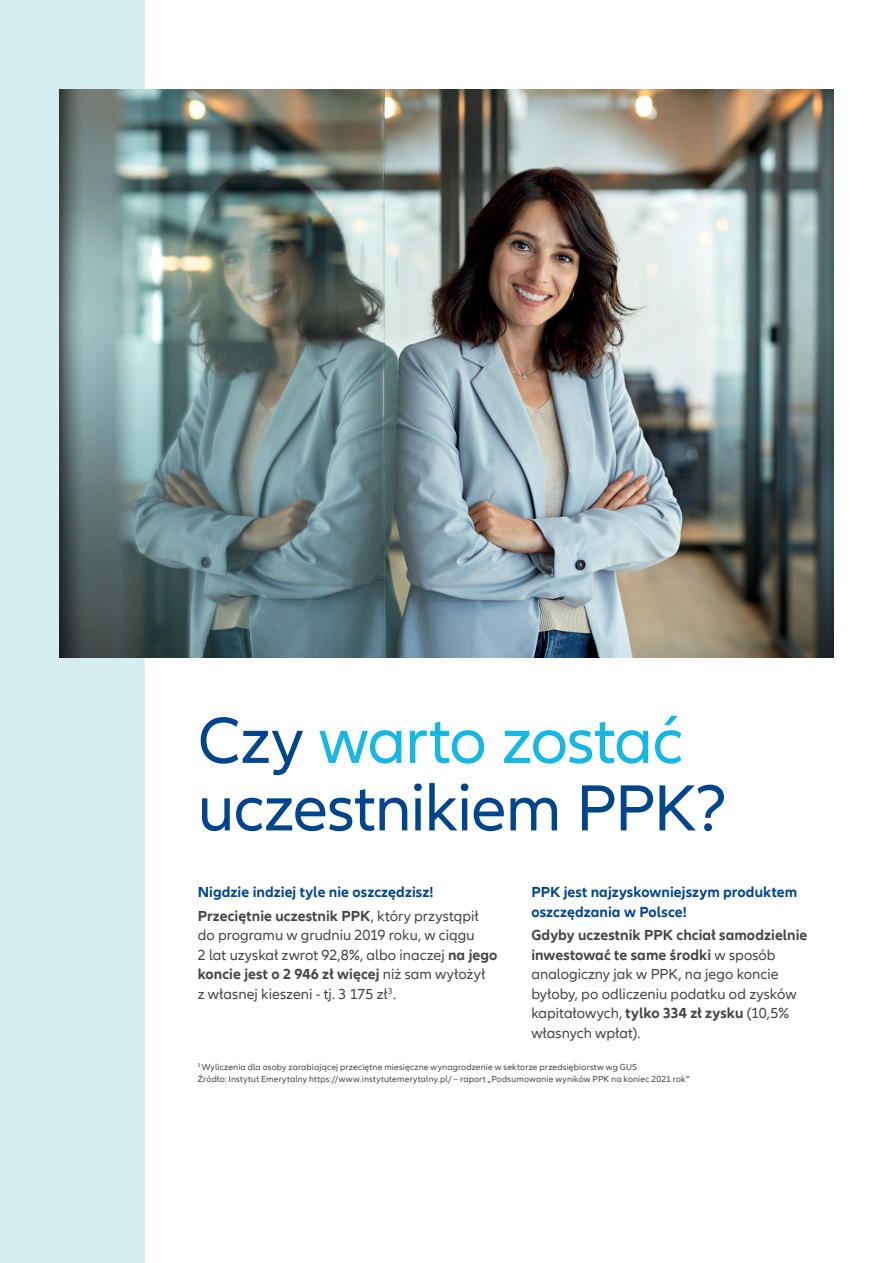
<style>
.page{position:relative;width:893px;height:1263px;background:#fff}
.page>*{position:absolute;margin:0;border:0;box-sizing:border-box;transform-origin:0 0}
.t1{font:67.5px/67.5px "Allianz Neo";letter-spacing:-.015em;color:#01468c}
.Subheadline___CTA_12{font:15px/19.5px "Allianz Neo";color:#454647}
.Subheadline___CTA_12-2{font:700 15px/19.5px "Allianz Neo";letter-spacing:.005em;color:#01468c}
.Subheadline___CTA_12-3{font:700 15px "Allianz Neo";letter-spacing:.005em;color:#454647}
.Subheadline___CTA_12-4{font:9px "Allianz Neo";letter-spacing:.02em;color:#454647}
.s1{color:#16b8e3}
.s2{font-weight:700}
.s3{font-weight:400}
</style>
<div class="page">
<div style="left:0;top:0;width:145px;height:1263px;background:#d5eef1"></div>
<img style="left:60px;top:89px;width:773px;height:569px">
<p class="t1" style="left:198px;top:708px;width:531px">Czy <span class="s1">warto zostać </span>uczestnikiem PPK?</p>
<p class="Subheadline___CTA_12-2" style="left:531px;top:883px;width:267px">PPK jest najzyskowniejszym produktem oszczędzania w Polsce!</p>
<p class="Subheadline___CTA_12" style="left:531px;top:926px;width:278px"><span class="s2">Gdyby uczestnik PPK chciał samodzielnie inwestować te same środki</span> w sposób analogiczny jak w PPK, na jego koncie byłoby, po odliczeniu podatku od zysków kapitałowych, <span class="s2">tylko 334 zł zysku</span> (10,5% własnych wpłat).</p>
<p class="Subheadline___CTA_12-4" style="left:198px;top:1062px;width:441px"><sup>3</sup> Wyliczenia dla osoby zarabiającej przeciętne miesięczne wynagrodzenie w sektorze przedsiębiorstw wg GUS</p>
<p class="Subheadline___CTA_12-4" style="left:198px;top:1074px;width:493px">Źródło: Instytut Emerytalny https://www.instytutemerytalny.pl/ – raport „Podsumowanie wyników PPK na koniec 2021 rok”</p>
<p class="Subheadline___CTA_12-2" style="left:198px;top:883px;width:237px">Nigdzie indziej tyle nie oszczędzisz!</p>
<p class="Subheadline___CTA_12-3" style="left:198px;top:907px;width:282px">Przeciętnie uczestnik PPK<span class="s3">, który przystąpił</span></p>
<p class="Subheadline___CTA_12" style="left:198px;top:926px;width:278px">do programu w grudniu 2019 roku, w ciągu</p>
<p class="Subheadline___CTA_12" style="left:198px;top:946px;width:301px">2 lat uzyskał zwrot 92,8%, albo inaczej <span class="s2">na jego koncie jest o 2 946 zł więcej</span> niż sam wyłożył<br>z własnej kieszeni - tj. 3 175 zł<sup>3</sup>.</p>
</div>
